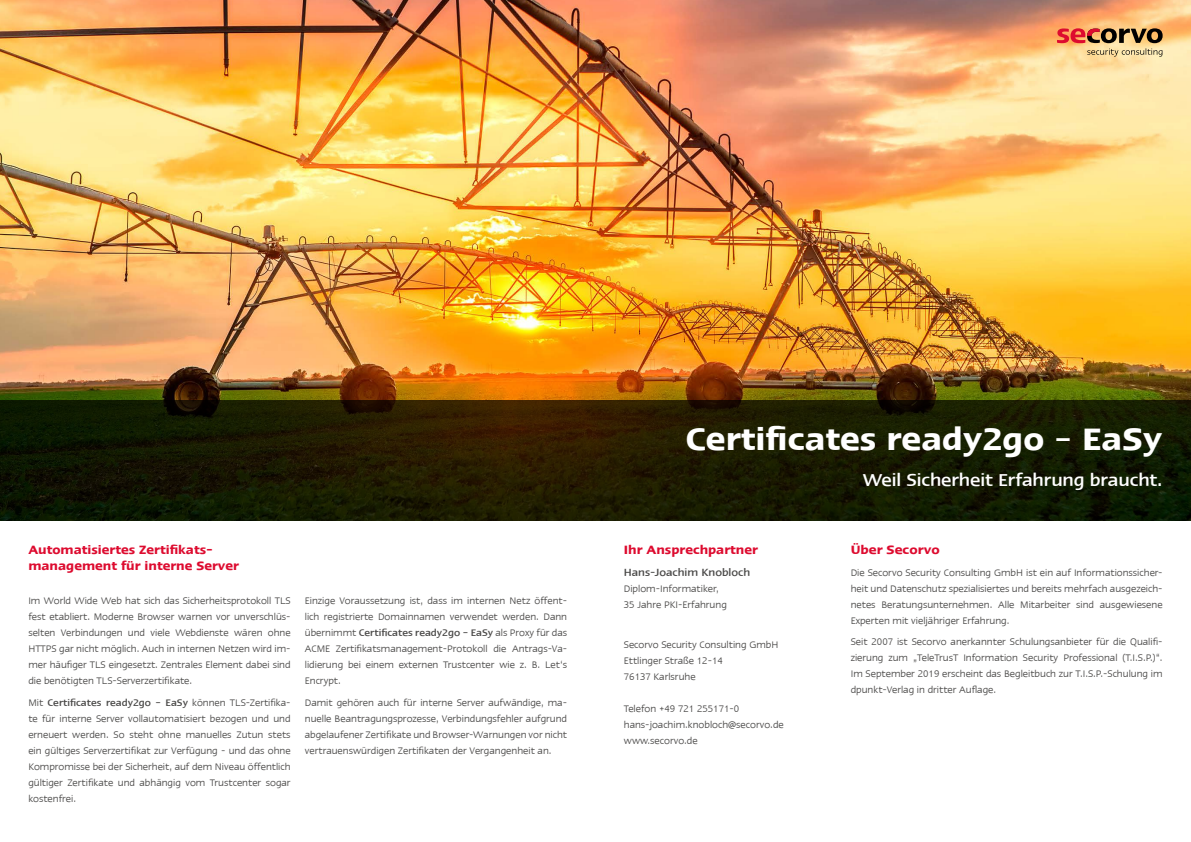
<style>
.page{position:relative;width:1191px;height:842px;background:#fff}
.page>*{position:absolute;margin:0;border:0;box-sizing:border-box;transform-origin:0 0}
.t1{font:600 36px "Linotype Ergo";color:#fff}
.t2{font:500 20px "Linotype Ergo";letter-spacing:-.005em;color:#fff}
.t3{font:600 14px/16px "Linotype Ergo";color:#dd0b2f}
.t4{font:500 12px "Linotype Ergo";color:#4b4a49}
.t5{font:11px/16px "Linotype Ergo";color:#4b4a49;text-align:justify}
.s1{font-weight:500}
</style>
<div class="page">
<img style="left:0;top:0;width:1191px;height:400px">
<svg style="left:0;top:400px;width:1191px;height:120px;background:#1a1a01"></svg>
<svg style="left:1057px;top:28px;width:105px;height:29px;background:#c39369"></svg>
<h1 class="t1" style="left:686px;top:420px;width:478px">Certificates ready2go – EaSy</h1>
<h2 class="t2" style="left:862px;top:470px;width:301px">Weil Sicherheit Erfahrung braucht.</h2>
<p class="t3" style="left:28px;top:541px;width:212px">Automatisiertes Zertifikats&shy;management für interne Server</p>
<p class="t3" style="left:624px;top:541px;width:136px">Ihr Ansprechpartner</p>
<p class="t4" style="left:624px;top:565px;width:128px">Hans-Joachim Knobloch</p>
<p class="t5" style="left:624px;top:580px;width:104px">Diplom-Informatiker,<br>35 Jahre PKI-Erfahrung</p>
<p class="t5" style="left:624px;top:636px;width:156px;text-align:left">Secorvo Security Consulting GmbH<br>Ettlinger Straße 12-14<br>76137 Karlsruhe</p>
<p class="t5" style="left:624px;top:700px;width:161px;text-align:left">Telefon +49 721 255171-0 hans-joachim.knobloch@secorvo.de www.secorvo.de</p>
<p class="t5" style="left:305px;top:593px;width:264px">Einzige Voraussetzung ist, dass im internen Netz öffent&shy;lich registrierte Domainnamen verwendet werden. Dann übernimmt <span class="s1">Certificates ready2go – EaSy</span> als Proxy für das ACME Zertifikatsmanagement-Protokoll die Antrags-Va&shy;lidierung bei einem externen Trustcenter wie z. B. Let‘s Encrypt.</p>
<p class="t5" style="left:305px;top:694px;width:264px">Damit gehören auch für interne Server aufwändige, ma&shy;nuelle Beantragungsprozesse, Verbindungsfehler aufgrund abgelaufener Zertifikate und Browser-Warnungen vor nicht vertrauenswürdigen Zertifikaten der Vergangenheit an.</p>
<p class="t5" style="left:28px;top:592px;width:264px">Im World Wide Web hat sich das Sicherheitsprotokoll TLS fest etabliert. Moderne Browser warnen vor unverschlüs&shy;selten Verbindungen und viele Webdienste wären ohne HTTPS gar nicht möglich. Auch in internen Netzen wird im&shy;mer häufiger TLS eingesetzt. Zentrales Element dabei sind die benötigten TLS-Serverzertifikate.</p>
<p class="t5" style="left:28px;top:694px;width:264px">Mit <span class="s1">Certificates ready2go – EaSy</span> können TLS-Zertifika&shy;te für interne Server vollautomatisiert bezogen und und erneuert werden. So steht ohne manuelles Zutun stets ein gültiges Serverzertifikat zur Verfügung - und das ohne Kompromisse bei der Sicherheit, auf dem Niveau öffentlich gültiger Zertifikate und abhängig vom Trustcenter sogar kostenfrei.</p>
<p class="t3" style="left:850px;top:541px;width:91px">Über Secorvo</p>
<p class="t5" style="left:850px;top:564px;width:313px">Die Secorvo Security Consulting GmbH ist ein auf Informationssicher&shy;heit und Datenschutz spezialisiertes und bereits mehrfach ausgezeich&shy;netes Beratungsunternehmen. Alle Mitarbeiter sind ausgewiesene Experten mit vieljähriger Erfahrung.</p>
<p class="t5" style="left:850px;top:634px;width:313px">Seit 2007 ist Secorvo anerkannter Schulungsanbieter für die Qualifi&shy;zierung zum „TeleTrusT Information Security Professional (T.I.S.P.)“.<br>Im September 2019 erscheint das Begleitbuch zur T.I.S.P.-Schulung im dpunkt-Verlag in dritter Auflage.</p>
</div>
